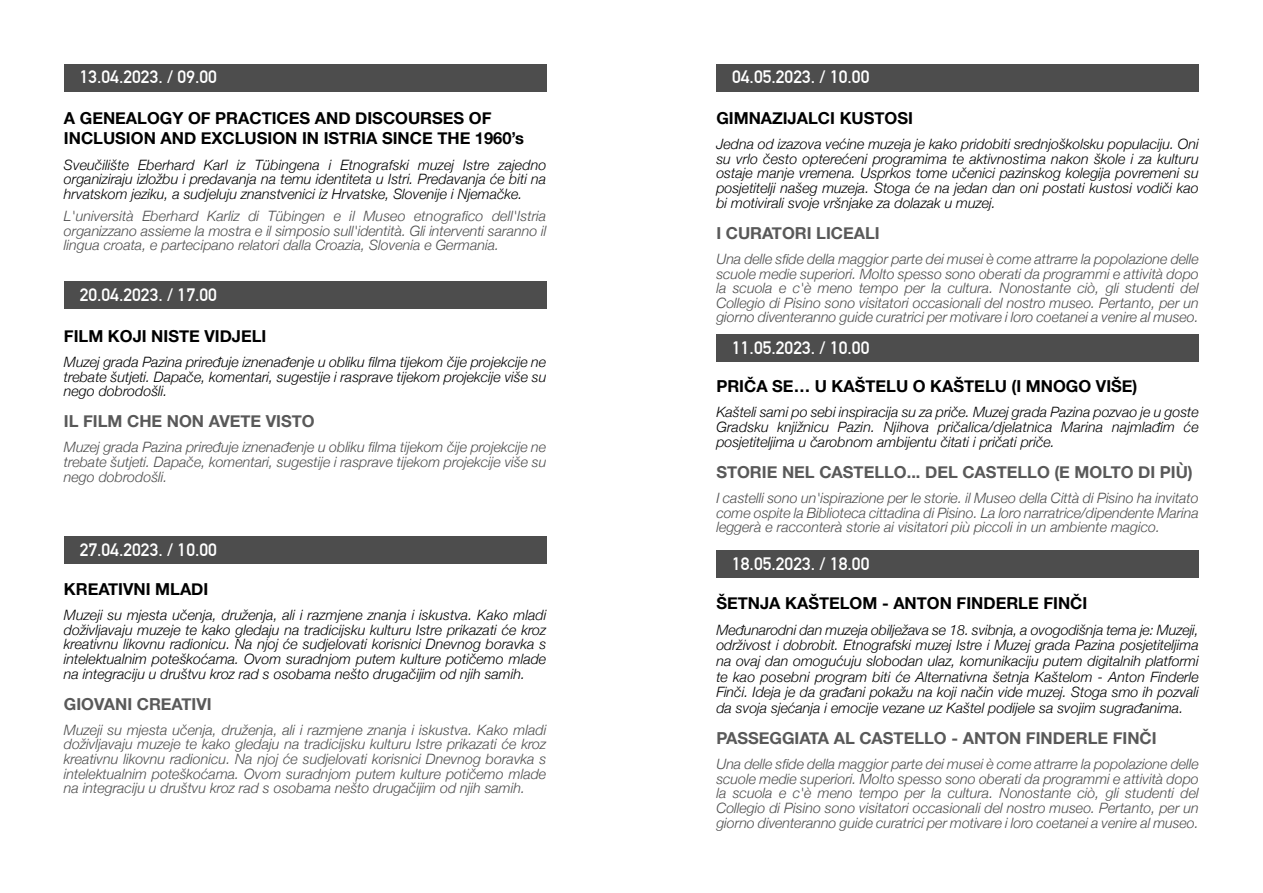
<style>
.page{position:relative;width:1263px;height:893px;background:#fff}
.page>*{position:absolute;margin:0;border:0;box-sizing:border-box;transform-origin:0 0}
.t1{font:700 17.55px "DIN Alternate";color:#fff;scale:1.04 1}
.t2{font:700 16.5px/20.5px "Helvetica Neue";color:#000}
.t3{font:700 16.5px "Helvetica Neue";color:#595959}
.t4{font:italic 300 14.25px/14.7px "Helvetica Neue";color:#4d4d4d;text-align:justify}
.t5{font:italic 300 14.25px/14.7px "Helvetica Neue";color:#000;text-align:justify}
</style>
<div class="page">
<div style="left:64px;top:64px;width:482px;height:27px;background:#4d4d4d"></div>
<div style="left:716px;top:64px;width:483px;height:27px;background:#4d4d4d"></div>
<div style="left:716px;top:550px;width:483px;height:28px;background:#4d4d4d"></div>
<div style="left:64px;top:282px;width:482px;height:27px;background:#4d4d4d"></div>
<div style="left:64px;top:536px;width:482px;height:28px;background:#4d4d4d"></div>
<div style="left:716px;top:334px;width:483px;height:28px;background:#4d4d4d"></div>
<p class="t1" style="left:80px;top:70px;width:134px">13.04.2023. / 09.00</p>
<p class="t1" style="left:732px;top:70px;width:134px">04.05.2023. / 10.00</p>
<p class="t2" style="left:64px;top:107px;width:461px">A GENEALOGY OF PRACTICES AND DISCOURSES OF<br>INCLUSION AND EXCLUSION IN ISTRIA SINCE THE 1960’s</p>
<p class="t5" style="left:64px;top:157px;width:484px">Sveučilište Eberhard Karl iz Tübingena i Etnografski muzej Istre zajedno organiziraju izložbu i predavanja na temu identiteta u Istri. Predavanja će biti na hrvatskom jeziku, a sudjeluju znanstvenici iz Hrvatske, Slovenĳe i Njemačke.</p>
<p class="t4" style="left:64px;top:208px;width:484px">L'università Eberhard Karliz di Tübingen e il Museo etnografico dell'Istria organizzano assieme la mostra e il simposio sull'identità. Gli interventi saranno il lingua croata, e partecipano relatori dalla Croazia, Slovenia e Germania.</p>
<p class="t1" style="left:80px;top:288px;width:134px">20.04.2023. / 17.00</p>
<p class="t2" style="left:64px;top:325px;width:204px">FILM KOJI NISTE VIDJELI</p>
<p class="t5" style="left:64px;top:354px;width:484px">Muzej grada Pazina priređuje iznenađenje u obliku filma tĳekom čĳe projekcĳe ne trebate šutjeti. Dapače, komentari, sugestĳe i rasprave tĳekom projekcĳe više su nego dobrodošli.</p>
<p class="t3" style="left:64px;top:411px;width:252px">IL FILM CHE NON AVETE VISTO</p>
<p class="t4" style="left:64px;top:440px;width:484px">Muzej grada Pazina priređuje iznenađenje u obliku filma tĳekom čĳe projekcĳe ne trebate šutjeti. Dapače, komentari, sugestĳe i rasprave tĳekom projekcĳe više su nego dobrodošli.</p>
<p class="t1" style="left:80px;top:542px;width:134px">27.04.2023. / 10.00</p>
<p class="t2" style="left:64px;top:578px;width:146px">KREATIVNI MLADI</p>
<p class="t5" style="left:64px;top:607px;width:484px">Muzeji su mjesta učenja, druženja, ali i razmjene znanja i iskustva. Kako mladi doživljavaju muzeje te kako gledaju na tradicĳsku kulturu Istre prikazati će kroz kreativnu likovnu radionicu. Na njoj će sudjelovati korisnici Dnevnog boravka s intelektualnim poteškoćama. Ovom suradnjom putem kulture potičemo mlade na integracĳu u društvu kroz rad s osobama nešto drugačĳim od njih samih.</p>
<p class="t3" style="left:64px;top:693px;width:149px">GIOVANI CREATIVI</p>
<p class="t4" style="left:64px;top:722px;width:484px">Muzeji su mjesta učenja, druženja, ali i razmjene znanja i iskustva. Kako mladi doživljavaju muzeje te kako gledaju na tradicĳsku kulturu Istre prikazati će kroz kreativnu likovnu radionicu. Na njoj će sudjelovati korisnici Dnevnog boravka s intelektualnim poteškoćama. Ovom suradnjom putem kulture potičemo mlade na integracĳu u društvu kroz rad s osobama nešto drugačĳim od njih samih.</p>
<p class="t2" style="left:716px;top:107px;width:198px">GIMNAZĲALCI KUSTOSI</p>
<p class="t5" style="left:716px;top:136px;width:484px">Jedna od izazova većine muzeja je kako pridobiti srednjoškolsku populacĳu. Oni su vrlo često opterećeni programima te aktivnostima nakon škole i za kulturu ostaje manje vremena. Usprkos tome učenici pazinskog kolegĳa povremeni su posjetitelji našeg muzeja. Stoga će na jedan dan oni postati kustosi vodiči kao bi motivirali svoje vršnjake za dolazak u muzej.</p>
<p class="t3" style="left:716px;top:223px;width:165px">I CURATORI LICEALI</p>
<p class="t4" style="left:716px;top:251px;width:484px">Una delle sfide della maggior parte dei musei è come attrarre la popolazione delle scuole medie superiori. Molto spesso sono oberati da programmi e attività dopo la scuola e c'è meno tempo per la cultura. Nonostante ciò, gli studenti del Collegio di Pisino sono visitatori occasionali del nostro museo. Pertanto, per un giorno diventeranno guide curatrici per motivare i loro coetanei a venire al museo.</p>
<p class="t1" style="left:732px;top:340px;width:134px">11.05.2023. / 10.00</p>
<p class="t2" style="left:716px;top:376px;width:423px">PRIČA SE… U KAŠTELU O KAŠTELU (I MNOGO VIŠE)</p>
<p class="t5" style="left:716px;top:405px;width:484px">Kašteli sami po sebi inspiracĳa su za priče. Muzej grada Pazina pozvao je u goste Gradsku knjižnicu Pazin. Njihova pričalica/djelatnica Marina najmlađim će posjetiteljima u čarobnom ambĳentu čitati i pričati priče.</p>
<p class="t3" style="left:716px;top:462px;width:478px">STORIE NEL CASTELLO... DEL CASTELLO (E MOLTO DI PIÙ)</p>
<p class="t4" style="left:716px;top:490px;width:484px">I castelli sono un'ispirazione per le storie. il Museo della Città di Pisino ha invitato come ospite la Biblioteca cittadina di Pisino. La loro narratrice/dipendente Marina leggerà e racconterà storie ai visitatori più piccoli in un ambiente magico.</p>
<p class="t1" style="left:732px;top:556px;width:134px">18.05.2023. / 18.00</p>
<p class="t2" style="left:716px;top:592px;width:372px">ŠETNJA KAŠTELOM - ANTON FINDERLE FINČI</p>
<p class="t5" style="left:716px;top:622px;width:484px;line-height:15.6px">Međunarodni dan muzeja obilježava se 18. svibnja, a ovogodišnja tema je: Muzeji, održivost i dobrobit. Etnografski muzej Istre i Muzej grada Pazina posjetiteljima na ovaj dan omogućuju slobodan ulaz, komunikacĳu putem digitalnih platformi te kao posebni program biti će Alternativna šetnja Kaštelom - Anton Finderle Finči. Ideja je da građani pokažu na koji način vide muzej. Stoga smo ih pozvali da svoja sjećanja i emocĳe vezane uz Kaštel podĳele sa svojim sugrađanima.</p>
<p class="t3" style="left:716px;top:728px;width:442px">PASSEGGIATA AL CASTELLO - ANTON FINDERLE FINČI</p>
<p class="t4" style="left:716px;top:756px;width:484px">Una delle sfide della maggior parte dei musei è come attrarre la popolazione delle scuole medie superiori. Molto spesso sono oberati da programmi e attività dopo la scuola e c'è meno tempo per la cultura. Nonostante ciò, gli studenti del Collegio di Pisino sono visitatori occasionali del nostro museo. Pertanto, per un giorno diventeranno guide curatrici per motivare i loro coetanei a venire al museo.</p>
</div>
